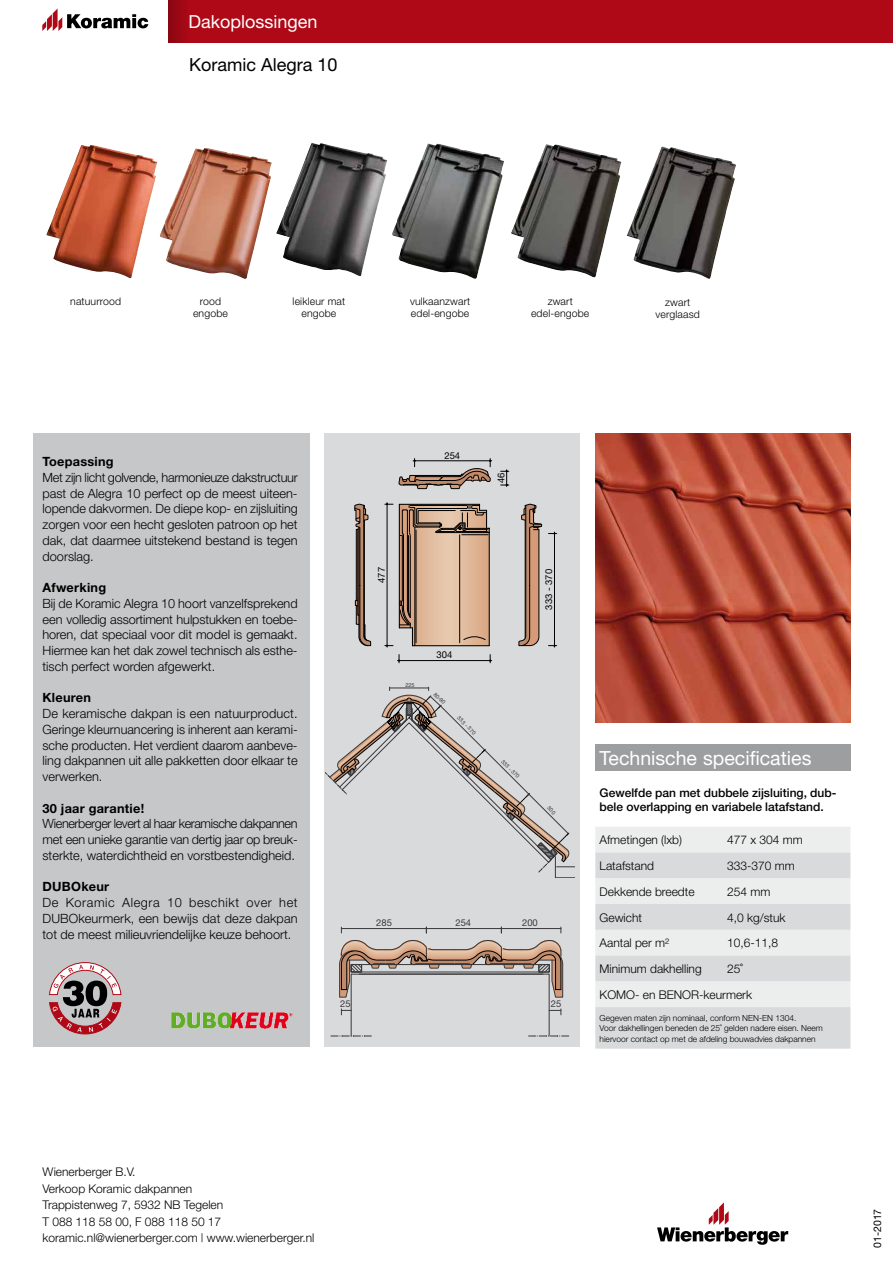
<style>
.page{position:relative;width:893px;height:1263px;background:#fff}
.page>*{position:absolute;margin:0;border:0;box-sizing:border-box;transform-origin:0 0}
.t1{font:19.5px "Helvetica Neue";color:#fff}
.t2{font:18px "Helvetica Neue";color:#000}
.t3{font:18px "Helvetica Neue";color:#fff}
.t4{font:300 12.75px/15.8px "Helvetica Neue";color:#000;text-align:justify}
.t5{font:700 12.75px "Helvetica Neue";letter-spacing:.02em;color:#000}
.t6{font:300 12px/16.5px "Helvetica Neue";color:#000}
.t7{font:500 12px/13.5px "Helvetica Neue";color:#000}
.t8{font:300 10.5px/12px "Helvetica Neue";letter-spacing:.015em;color:#000;text-align:center}
.t9{font:10.5px "Helvetica Neue";letter-spacing:-.005em;color:#000}
.t10{font:9.45px "Helvetica Neue LTW1 G";color:#000}
.t11{font:9.45px "Helvetica Neue LTW1 G";color:#39383b}
.t12{font:300 8.4px/10.5px "Helvetica Neue";color:#000}
.t13{font:5.55px "Helvetica Neue LTW1 G";color:#39383b}
</style>
<div class="page">
<div style="left:325px;top:434px;width:255px;height:613px;background:#d9dadb"></div>
<div style="left:169px;top:0;width:724px;height:43px;background:#af0917"></div>
<div style="left:33px;top:434px;width:276px;height:613px;background:#c6c7c8"></div>
<div style="left:169px;top:0;width:20px;height:43px;background:linear-gradient(to right,#8a0712,#aa0816)"></div>
<svg style="left:42px;top:9px;width:106px;height:22px"></svg>
<img style="left:595px;top:434px;width:255px;height:289px">
<div style="left:595px;top:744px;width:255px;height:27px;background:#9c9e9f"></div>
<div style="left:595px;top:827px;width:255px;height:25px;background:#eceded"></div>
<svg style="left:595px;top:852px;width:255px;height:197px;background:#e0e1e2"></svg>
<svg style="left:49px;top:962px;width:73px;height:72px"></svg>
<img style="left:46px;top:145px;width:111px;height:133px">
<img style="left:160px;top:148px;width:112px;height:131px">
<img style="left:276px;top:143px;width:111px;height:133px">
<img style="left:392px;top:144px;width:112px;height:135px">
<img style="left:511px;top:144px;width:110px;height:133px">
<img style="left:627px;top:146px;width:109px;height:133px">
<svg style="left:398px;top:654px;width:2px;height:9px"></svg>
<svg style="left:489px;top:654px;width:3px;height:9px"></svg>
<hr style="left:399px;top:660px;width:91px;height:1px;background:#000">
<svg style="left:385px;top:645px;width:8px;height:2px"></svg>
<svg style="left:385px;top:503px;width:8px;height:2px"></svg>
<hr style="left:387px;top:504px;width:1px;height:142px;background:#000">
<svg style="left:501px;top:470px;width:8px;height:16px"></svg>
<svg style="left:548px;top:645px;width:9px;height:2px"></svg>
<hr style="left:554px;top:533px;width:1px;height:113px;background:#000">
<svg style="left:354px;top:504px;width:17px;height:142px"></svg>
<svg style="left:398px;top:458px;width:94px;height:31px"></svg>
<svg style="left:518px;top:504px;width:24px;height:142px"></svg>
<svg style="left:399px;top:504px;width:91px;height:142px;background:#bd9c84"></svg>
<hr style="left:501px;top:928px;width:60px;height:1px;background:#39383b">
<hr style="left:341px;top:928px;width:85px;height:1px;background:#39383b">
<hr style="left:426px;top:928px;width:75px;height:1px;background:#39383b">
<svg style="left:331px;top:940px;width:238px;height:97px"></svg>
<img style="left:171px;top:1012px;width:122px;height:17px">
<svg style="left:657px;top:1202px;width:131px;height:43px"></svg>
<svg style="left:325px;top:687px;width:249px;height:191px"></svg>
<h2 class="t3" style="left:189px;top:11px;width:131px">Dakoplossingen</h2>
<h2 class="t2" style="left:189px;top:54px;width:150px">Koramic Alegra 10</h2>
<p class="t8" style="left:70px;top:295px;width:52px">natuurrood</p>
<p class="t8" style="left:193px;top:295px;width:36px">rood engobe</p>
<p class="t8" style="left:531px;top:295px;width:60px">zwart edel-engobe</p>
<p class="t8" style="left:655px;top:296px;width:46px">zwart verglaasd</p>
<p class="t8" style="left:293px;top:295px;width:54px">leikleur mat engobe</p>
<p class="t8" style="left:410px;top:295px;width:62px;text-align:left">vulkaanzwart edel-engobe</p>
<p class="t5" style="left:43px;top:454px;width:73px">Toepassing</p>
<p class="t4" style="left:43px;top:469px;width:257px">Met zijn licht golvende, harmonieuze dakstructuur past de Alegra 10 perfect op de meest uiteen&shy;lopende dakvormen. De diepe kop- en zijsluiting zorgen voor een hecht gesloten patroon op het dak, dat daarmee uitstekend bestand is tegen doorslag.</p>
<p class="t5" style="left:43px;top:580px;width:65px">Afwerking</p>
<p class="t4" style="left:43px;top:595px;width:257px">Bij de Koramic Alegra 10 hoort vanzelfsprekend een volledig assortiment hulpstukken en toebe&shy;horen, dat speciaal voor dit model is gemaakt.<br>Hiermee kan het dak zowel technisch als esthe&shy;tisch perfect worden afgewerkt.</p>
<p class="t5" style="left:43px;top:690px;width:50px">Kleuren</p>
<p class="t4" style="left:43px;top:705px;width:257px">De keramische dakpan is een natuurproduct.<br>Geringe kleurnuancering is inherent aan kerami&shy;sche producten. Het verdient daarom aanbeve&shy;ling dakpannen uit alle pakketten door elkaar te verwerken.</p>
<p class="t5" style="left:43px;top:800px;width:103px">30 jaar garantie!</p>
<p class="t4" style="left:43px;top:816px;width:257px">Wienerberger levert al haar keramische dakpannen met een unieke garantie van dertig jaar op breuk&shy;sterkte, waterdichtheid en vorstbestendigheid.</p>
<p class="t5" style="left:43px;top:879px;width:68px">DUBOkeur</p>
<p class="t4" style="left:43px;top:894px;width:257px">De Koramic Alegra 10 beschikt over het DUBOkeurmerk, een bewijs dat deze dakpan tot de meest milieuvriendelijke keuze behoort.</p>
<p class="t10" style="left:444px;top:449px;width:17px">254</p>
<p class="t10" style="left:495px;top:483px;width:12px;rotate:-90deg">46</p>
<p class="t10" style="left:376px;top:583px;width:17px;rotate:-90deg">477</p>
<p class="t13" style="left:405px;top:681px;width:11px">225</p>
<p class="t10" style="left:437px;top:649px;width:17px">304</p>
<p class="t13" style="left:437px;top:691px;width:16px;rotate:45deg">80-90</p>
<p class="t13" style="left:461px;top:714px;width:25px;rotate:45deg">333 - 370</p>
<p class="t13" style="left:504px;top:758px;width:25px;rotate:45deg">333 - 370</p>
<p class="t10" style="left:543px;top:610px;width:42px;rotate:-90deg">333 - 370</p>
<p class="t11" style="left:376px;top:917px;width:17px">285</p>
<p class="t11" style="left:455px;top:917px;width:17px">254</p>
<p class="t11" style="left:340px;top:998px;width:12px">25</p>
<p class="t11" style="left:522px;top:917px;width:17px">200</p>
<p class="t11" style="left:551px;top:998px;width:12px">25</p>
<h1 class="t1" style="left:600px;top:747px;width:213px">Technische specificaties</h1>
<p class="t7" style="left:600px;top:786px;width:238px">Gewelfde pan met dubbele zijsluiting, dub&shy;bele overlapping en variabele latafstand.</p>
<p class="t6" style="left:600px;top:831px;width:84px">Afmetingen (lxb)</p>
<p class="t6" style="left:727px;top:831px;width:77px">477 x 304 mm</p>
<p class="t6" style="left:600px;top:857px;width:56px">Latafstand</p>
<p class="t6" style="left:727px;top:857px;width:69px">333-370 mm</p>
<p class="t6" style="left:600px;top:883px;width:97px">Dekkende breedte</p>
<p class="t6" style="left:727px;top:883px;width:45px">254 mm</p>
<p class="t6" style="left:600px;top:909px;width:44px">Gewicht</p>
<p class="t6" style="left:727px;top:909px;width:60px">4,0 kg/stuk</p>
<p class="t6" style="left:600px;top:934px;width:71px">Aantal per m²</p>
<p class="t6" style="left:727px;top:934px;width:53px">10,6-11,8</p>
<p class="t6" style="left:600px;top:960px;width:104px">Minimum dakhelling</p>
<p class="t6" style="left:600px;top:956px;width:154px;line-height:25.8px;text-indent:128px">25˚<br>KOMO- en BENOR-keurmerk</p>
<p class="t12" style="left:600px;top:1012px;width:225px">Gegeven maten zijn nominaal, conform NEN-EN 1304.<br>Voor dakhellingen beneden de 25˚ gelden nadere eisen. Neem hiervoor contact op met de afdeling bouwadvies dakpannen</p>
<p class="t6" style="left:43px;top:1163px;width:273px">Wienerberger B.V.<br>Verkoop Koramic dakpannen<br>Trappistenweg 7, 5932 NB Tegelen<br>T 088 118 58 00, F 088 118 50 17 koramic.nl@wienerberger.com | www.wienerberger.nl</p>
<p class="t9" style="left:871px;top:1247px;width:40px;rotate:-90deg">01-2017</p>
</div>
